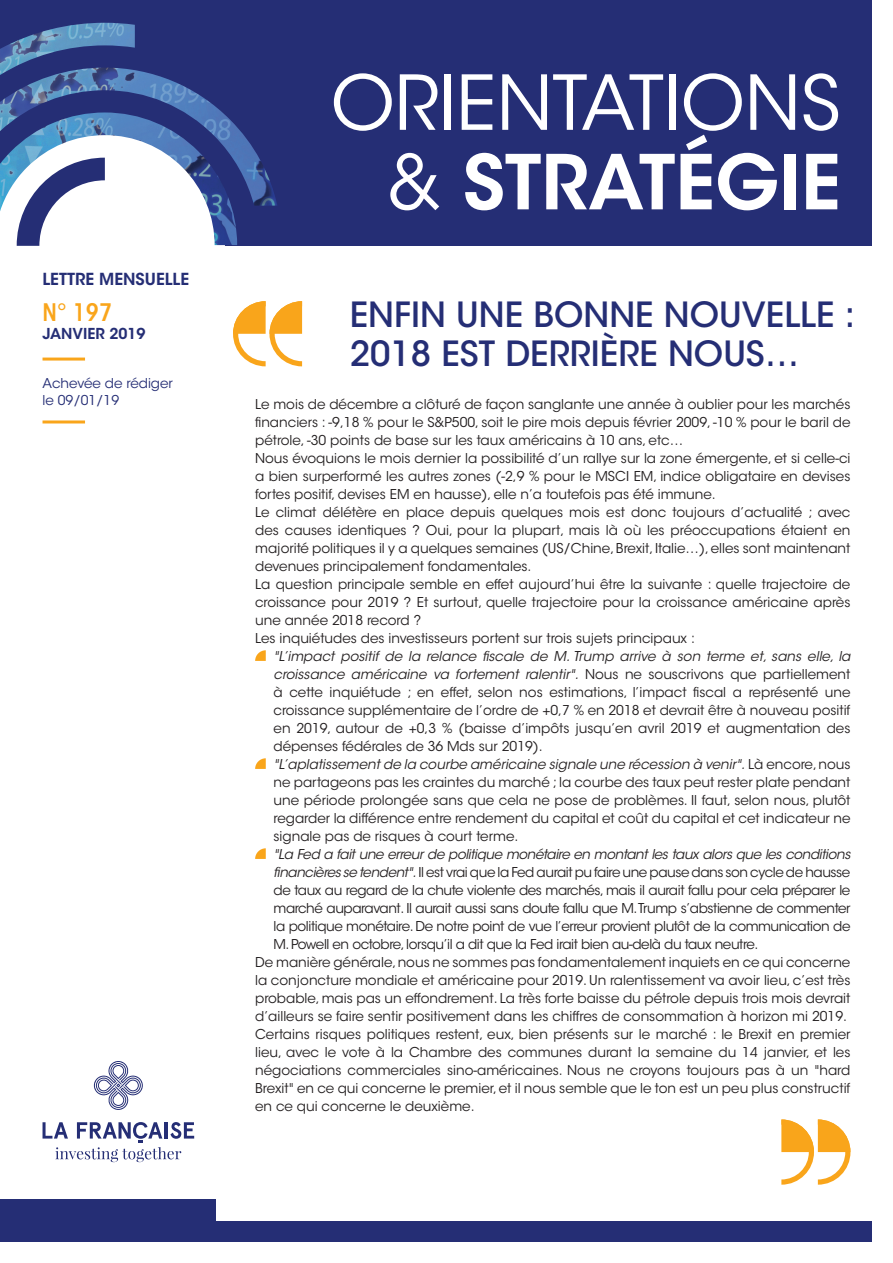
<style>
.page{position:relative;width:893px;height:1263px;background:#fff}
.page>*{position:absolute;margin:0;border:0;box-sizing:border-box;transform-origin:0 0}
.t1{font:75px "ITC Avant Garde Std";color:#fff}
.t2{font:600 75px "ITC Avant Garde Std";color:#fff}
.t3{font:500 34.5px/39px "ITC Avant Garde Std";color:#252e75}
.t4{font:600 condensed 24px "ITC Avant Garde Std";color:#f9a51b}
.t5{font:600 16.5px "ITC Avant Garde Std";color:#252e75}
.t6{font:600 15px "ITC Avant Garde Std";color:#252e75}
.List_Paragraph{font:13.5px/18px "ITC Avant Garde Std";color:#231f20;text-align:justify}
.t7{font:13.5px "ITC Avant Garde Std";color:#252e75}
.s1{font-weight:400}
.s2{font-style:italic}
</style>
<div class="page">
<div style="left:0;top:0;width:872px;height:245px;background:#252e75"></div>
<img style="left:0;top:23px;width:277px;height:222px">
<svg style="left:17px;top:158px;width:88px;height:88px"></svg>
<svg style="left:43px;top:1122px;width:151px;height:40px"></svg>
<svg style="left:94px;top:1061px;width:49px;height:49px"></svg>
<hr style="left:43px;top:358px;width:42px;height:3px;background:#f9a51b">
<hr style="left:43px;top:420px;width:42px;height:3px;background:#f9a51b">
<svg style="left:233px;top:301px;width:69px;height:65px"></svg>
<div style="left:0;top:1199px;width:872px;height:43px;background:#252e75"></div>
<div style="left:217px;top:1189px;width:676px;height:31px;background:#fff"></div>
<svg style="left:255px;top:650px;width:11px;height:11px"></svg>
<svg style="left:255px;top:758px;width:11px;height:11px"></svg>
<svg style="left:255px;top:848px;width:11px;height:11px"></svg>
<svg style="left:781px;top:1119px;width:69px;height:66px"></svg>
<p class="t5" style="left:43px;top:268px;width:148px">LETTRE MENSUELLE</p>
<p class="t4" style="left:43px;top:297px;width:71px">N° 197</p>
<p class="t6" style="left:43px;top:324px;width:105px">JANVIER 2019</p>
<p class="t7" style="left:43px;top:375px;width:132px">Achevée de rédiger</p>
<p class="t7" style="left:43px;top:392px;width:78px">le 09/01/19</p>
<p class="t1" style="left:331px;top:57px;width:511px">ORIENTATIONS</p>
<p class="t2" style="left:386px;top:134px;width:456px"><span class="s1">&amp;</span> STRATÉGIE</p>
<p class="t3" style="left:350px;top:295px;width:507px">ENFIN UNE BONNE NOUVELLE :<br>2018 EST DERRIÈRE NOUS…</p>
<p class="List_Paragraph" style="left:255px;top:395px;width:597px">Le mois de décembre a clôturé de façon sanglante une année à oublier pour les marchés financiers : -9,18 % pour le S&amp;P500, soit le pire mois depuis février 2009, -10 % pour le baril de pétrole, -30 points de base sur les taux américains à 10 ans, etc…</p>
<p class="List_Paragraph" style="left:255px;top:449px;width:597px">Nous évoquions le mois dernier la possibilité d’un rallye sur la zone émergente, et si celle-ci a bien surperformé les autres zones (-2,9 % pour le MSCI EM, indice obligataire en devises fortes positif, devises EM en hausse), elle n’a toutefois pas été immune.</p>
<p class="List_Paragraph" style="left:255px;top:503px;width:597px">Le climat délétère en place depuis quelques mois est donc toujours d’actualité ; avec des causes identiques ? Oui, pour la plupart, mais là où les préoccupations étaient en majorité politiques il y a quelques semaines (US/Chine, Brexit, Italie…), elles sont maintenant devenues principalement fondamentales.</p>
<p class="List_Paragraph" style="left:255px;top:575px;width:597px">La question principale semble en effet aujourd’hui être la suivante : quelle trajectoire de croissance pour 2019 ? Et surtout, quelle trajectoire pour la croissance américaine après une année 2018 record ?</p>
<p class="List_Paragraph" style="left:255px;top:629px;width:441px">Les inquiétudes des investisseurs portent sur trois sujets principaux :</p>
<p class="List_Paragraph" style="left:274px;top:647px;width:578px"><span class="s2">"L’impact positif de la relance fiscale de M. Trump arrive à son terme et, sans elle, la croissance américaine va fortement ralentir".</span> Nous ne souscrivons que partiellement à cette inquiétude ; en effet, selon nos estimations, l’impact fiscal a représenté une croissance supplémentaire de l’ordre de +0,7 % en 2018 et devrait être à nouveau positif en 2019, autour de +0,3 % (baisse d’impôts jusqu’en avril 2019 et augmentation des dépenses fédérales de 36 Mds sur 2019).</p>
<p class="List_Paragraph" style="left:274px;top:755px;width:578px"><span class="s2">"L’aplatissement de la courbe américaine signale une récession à venir".</span> Là encore, nous ne partageons pas les craintes du marché ; la courbe des taux peut rester plate pendant une période prolongée sans que cela ne pose de problèmes. Il faut, selon nous, plutôt regarder la différence entre rendement du capital et coût du capital et cet indicateur ne signale pas de risques à court terme.</p>
<p class="List_Paragraph" style="left:274px;top:845px;width:578px"><span class="s2">"La Fed a fait une erreur de politique monétaire en montant les taux alors que les conditions financières se tendent".</span> Il est vrai que la Fed aurait pu faire une pause dans son cycle de hausse de taux au regard de la chute violente des marchés, mais il aurait fallu pour cela préparer le marché auparavant. Il aurait aussi sans doute fallu que M.Trump s’abstienne de commenter la politique monétaire. De notre point de vue l’erreur provient plutôt de la communication de M. Powell en octobre, lorsqu’il a dit que la Fed irait bien au-delà du taux neutre.</p>
<p class="List_Paragraph" style="left:255px;top:953px;width:597px">De manière générale, nous ne sommes pas fondamentalement inquiets en ce qui concerne la conjoncture mondiale et américaine pour 2019. Un ralentissement va avoir lieu, c’est très probable, mais pas un effondrement. La très forte baisse du pétrole depuis trois mois devrait d’ailleurs se faire sentir positivement dans les chiffres de consommation à horizon mi 2019.</p>
<p class="List_Paragraph" style="left:255px;top:1025px;width:597px">Certains risques politiques restent, eux, bien présents sur le marché : le Brexit en premier lieu, avec le vote à la Chambre des communes durant la semaine du 14 janvier, et les négociations commerciales sino-américaines. Nous ne croyons toujours pas à un "hard Brexit" en ce qui concerne le premier, et il nous semble que le ton est un peu plus constructif en ce qui concerne le deuxième.</p>
</div>
